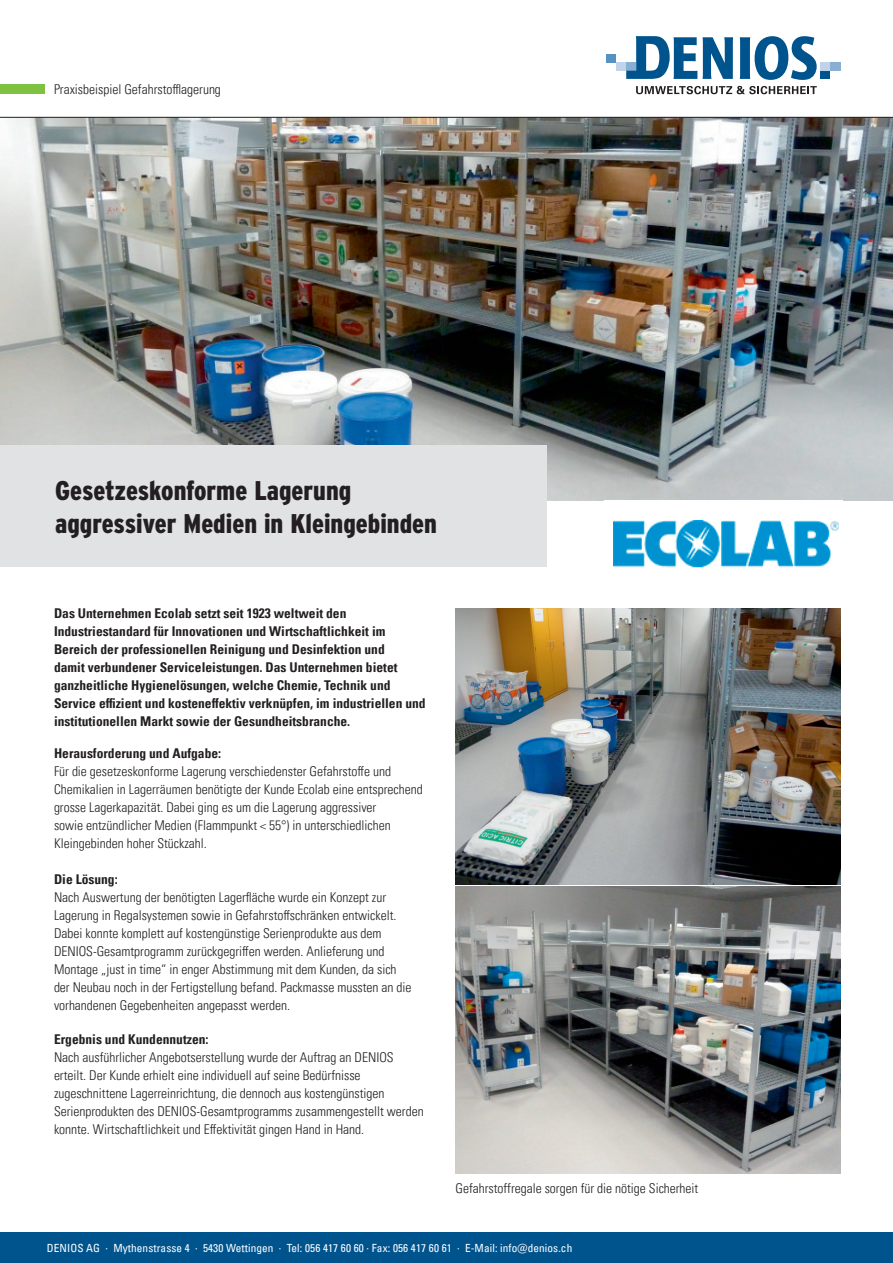
<style>
.page{position:relative;width:893px;height:1263px;background:#fff}
.page>*{position:absolute;margin:0;border:0;box-sizing:border-box;transform-origin:0 0}
.t1{font:900 27px/33px "Interstate CE Condensed";color:#231f20}
.t2{font:300 condensed 13.5px/18px "Univers LT Pro";color:#231f20}
.t3{font:700 condensed 13.5px/18px "Univers LT Pro";color:#231f20}
.t4{font:condensed 11.25px "Univers LT Pro";letter-spacing:.01em;color:#fff}
</style>
<div class="page">
<img style="left:0;top:118px;width:893px;height:382px">
<svg style="left:740px;top:36px;width:77px;height:44px"></svg>
<svg style="left:626px;top:36px;width:107px;height:43px"></svg>
<div style="left:820px;top:71px;width:10px;height:8px;background:#00548e"></div>
<div style="left:616px;top:62px;width:10px;height:9px;background:#c0d3e9"></div>
<div style="left:606px;top:54px;width:10px;height:9px;background:#5693c3"></div>
<div style="left:820px;top:62px;width:10px;height:9px;background:#c0d3e9"></div>
<div style="left:830px;top:62px;width:10px;height:9px;background:#8aafd5"></div>
<svg style="left:636px;top:86px;width:181px;height:8px"></svg>
<div style="left:0;top:445px;width:547px;height:121px;background:#e1e2e4"></div>
<img style="left:455px;top:608px;width:385px;height:276px">
<div style="left:0;top:84px;width:44px;height:10px;background:#7fc241"></div>
<img style="left:455px;top:887px;width:385px;height:287px">
<img style="left:613px;top:521px;width:226px;height:47px">
<hr style="left:0;top:117px;width:893px;height:1px;background:#231f20">
<div style="left:0;top:1232px;width:893px;height:31px;background:#00548e"></div>
<p class="t2" style="left:54px;top:79px;width:168px">Praxisbeispiel Gefahrstofflagerung</p>
<h1 class="t1" style="left:55px;top:473px;width:383px">Gesetzeskonforme Lagerung aggressiver Medien in Kleingebinden</h1>
<p class="t3" style="left:54px;top:604px;width:373px">Das Unternehmen Ecolab setzt seit 1923 weltweit den Industriestandard für Innovationen und Wirtschaftlichkeit im Bereich der professionellen Reinigung und Desinfektion und<br>damit verbundener Serviceleistungen. Das Unternehmen bietet ganzheitliche Hygienelösungen, welche Chemie, Technik und Service effizient und kosteneffektiv verknüpfen, im industriellen und institutionellen Markt sowie der Gesundheitsbranche.</p>
<p class="t3" style="left:54px;top:744px;width:169px">Herausforderung und Aufgabe:</p>
<p class="t2" style="left:54px;top:762px;width:370px">Für die gesetzeskonforme Lagerung verschiedenster Gefahrstoffe und Chemikalien in Lagerräumen benötigte der Kunde Ecolab eine entsprechend grosse Lagerkapazität. Dabei ging es um die Lagerung aggressiver<br>sowie entzündlicher Medien (Flammpunkt &lt; 55°) in unterschiedlichen Kleingebinden hoher Stückzahl.</p>
<p class="t3" style="left:54px;top:870px;width:65px">Die Lösung:</p>
<p class="t2" style="left:54px;top:888px;width:359px">Nach Auswertung der benötigten Lagerfläche wurde ein Konzept zur Lagerung in Regalsystemen sowie in Gefahrstoffschränken entwickelt.<br>Dabei konnte komplett auf kostengünstige Serienprodukte aus dem DENIOS-Gesamtprogramm zurückgegriffen werden. Anlieferung und Montage „just in time“ in enger Abstimmung mit dem Kunden, da sich der Neubau noch in der Fertigstellung befand. Packmasse mussten an die vorhandenen Gegebenheiten angepasst werden.</p>
<p class="t3" style="left:54px;top:1030px;width:156px">Ergebnis und Kundennutzen:</p>
<p class="t2" style="left:54px;top:1048px;width:371px">Nach ausführlicher Angebotserstellung wurde der Auftrag an DENIOS erteilt. Der Kunde erhielt eine individuell auf seine Bedürfnisse zugeschnittene Lagerreinrichtung, die dennoch aus kostengünstigen Serienprodukten des DENIOS-Gesamtprogramms zusammengestellt werden konnte. Wirtschaftlichkeit und Effektivität gingen Hand in Hand.</p>
<p class="t2" style="left:455px;top:1178px;width:244px">Gefahrstoffregale sorgen für die nötige Sicherheit</p>
<p class="t4" style="left:47px;top:1241px;width:527px">DENIOS AG · Mythenstrasse 4 · 5430 Wettingen · Tel: 056 417 60 60 · Fax: 056 417 60 61 · E-Mail: info@denios.ch</p>
</div>
